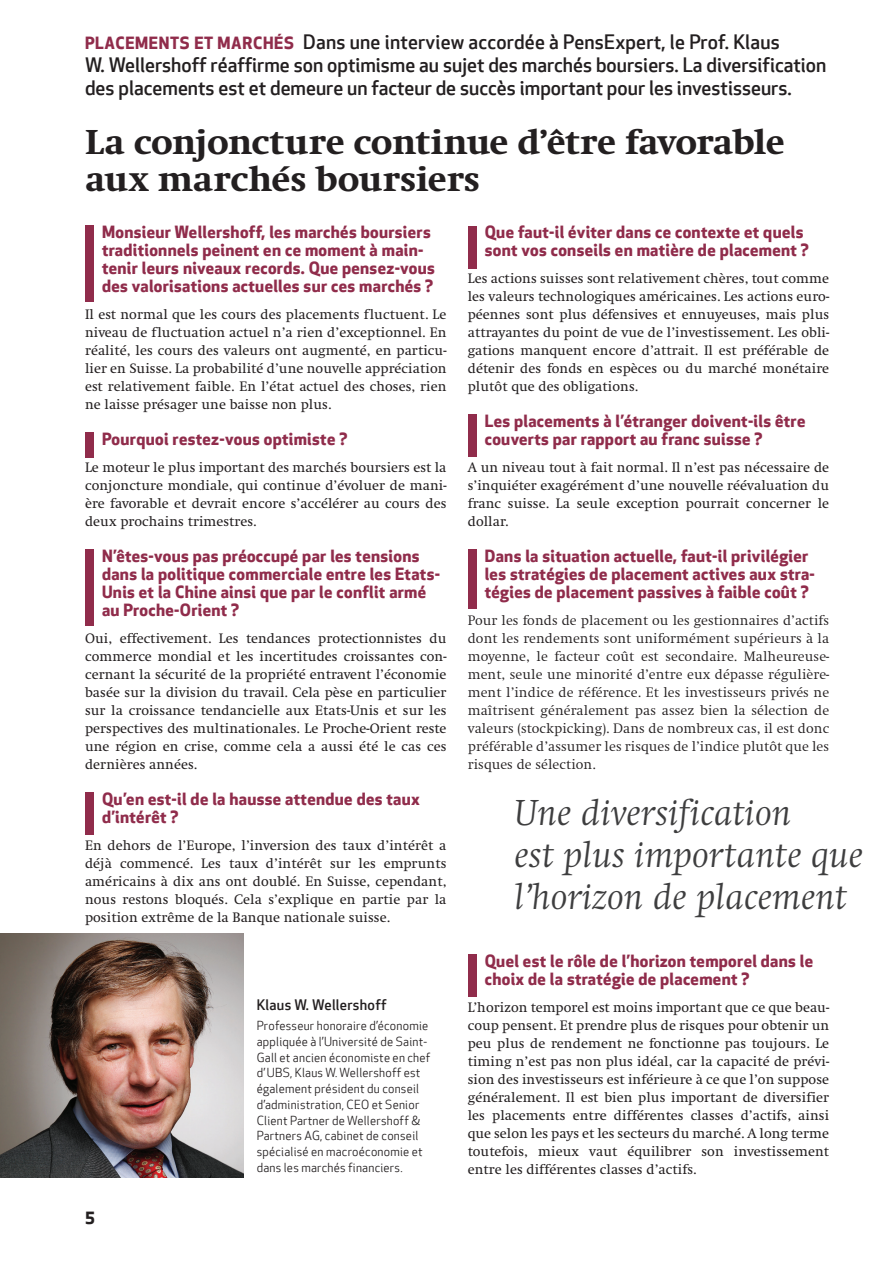
<style>
.page{position:relative;width:893px;height:1263px;background:#fff}
.page>*{position:absolute;margin:0;border:0;box-sizing:border-box;transform-origin:0 0}
.t1{font:italic 300 37.5px/42px "Swift";letter-spacing:.005em;color:#3e3e3f}
.t2{font:800 36px/37.5px "Swift";letter-spacing:-.01em;color:#231f20}
.t3{font:500 19.5px/23.4px "Apex New";color:#231f20}
.t4{font:700 16.5px/18px "Apex New";letter-spacing:.02em;color:#902c4b}
.t5{font:700 16.5px "Apex New";color:#231f20}
.t6{font:14.25px/18px "Swift";letter-spacing:.005em;color:#231f20;text-align:justify}
.t7{font:300 14.25px/18px "Swift";letter-spacing:.005em;color:#231f20;text-align:justify}
.t8{font:500 14.25px "Apex New";letter-spacing:.02em;color:#231f20}
.t9{font:12px/15.8px "Apex New";letter-spacing:.02em;color:#231f20}
.s1{font-weight:700;font-size:16.5px;color:#902c4b}
</style>
<div class="page">
<img style="left:0;top:934px;width:244px;height:244px">
<div style="left:85px;top:225px;width:9px;height:77px;background:#902c4b"></div>
<div style="left:85px;top:432px;width:9px;height:26px;background:#902c4b"></div>
<div style="left:85px;top:550px;width:9px;height:76px;background:#902c4b"></div>
<div style="left:85px;top:792px;width:9px;height:43px;background:#902c4b"></div>
<div style="left:468px;top:226px;width:8px;height:42px;background:#902c4b"></div>
<div style="left:468px;top:414px;width:8px;height:43px;background:#902c4b"></div>
<div style="left:468px;top:550px;width:8px;height:59px;background:#902c4b"></div>
<div style="left:468px;top:954px;width:8px;height:42px;background:#902c4b"></div>
<p class="t3" style="left:85px;top:30px;width:743px"><span class="s1">PLACEMENTS ET MARCHÉS</span> Dans une interview accordée à PensExpert, le Prof. Klaus<br>W. Wellershoff réaffirme son optimisme au sujet des marchés boursiers. La diversification des placements est et demeure un facteur de succès important pour les investisseurs.</p>
<h2 class="t2" style="left:85px;top:124px;width:701px">La conjoncture continue d’être favorable aux marchés boursiers</h2>
<p class="t4" style="left:102px;top:223px;width:334px">Monsieur Wellershoff, les marchés boursiers traditionnels peinent en ce moment à main&shy;tenir leurs niveaux records. Que pensez-vous des valorisations actuelles sur ces marchés ?</p>
<p class="t6" style="left:85px;top:306px;width:363px">Il est normal que les cours des placements fluctuent. Le niveau de fluctuation actuel n’a rien d’exceptionnel. En réalité, les cours des valeurs ont augmenté, en particu&shy;lier en Suisse. La probabilité d’une nouvelle appréciation est relativement faible. En l’état actuel des choses, rien ne laisse présager une baisse non plus.</p>
<p class="t4" style="left:102px;top:430px;width:247px">Pourquoi restez-vous optimiste ?</p>
<p class="t6" style="left:85px;top:459px;width:363px">Le moteur le plus important des marchés boursiers est la conjoncture mondiale, qui continue d’évoluer de mani&shy;ère favorable et devrait encore s’accélérer au cours des deux prochains trimestres.</p>
<p class="t4" style="left:102px;top:547px;width:339px">N’êtes-vous pas préoccupé par les tensions dans la politique commerciale entre les Etats-Unis et la Chine ainsi que par le conflit armé au Proche-Orient ?</p>
<p class="t6" style="left:85px;top:630px;width:363px">Oui, effectivement. Les tendances protectionnistes du commerce mondial et les incertitudes croissantes con&shy;cernant la sécurité de la propriété entravent l’économie basée sur la division du travail. Cela pèse en particulier sur la croissance tendancielle aux Etats-Unis et sur les perspectives des multinationales. Le Proche-Orient reste une région en crise, comme cela a aussi été le cas ces dernières années.</p>
<p class="t4" style="left:102px;top:790px;width:319px">Qu’en est-il de la hausse attendue des taux d’intérêt ?</p>
<p class="t6" style="left:85px;top:837px;width:363px">En dehors de l’Europe, l’inversion des taux d’intérêt a déjà commencé. Les taux d’intérêt sur les emprunts américains à dix ans ont doublé. En Suisse, cependant, nous restons bloqués. Cela s’explique en partie par la position extrême de la Banque nationale suisse.</p>
<p class="t5" style="left:85px;top:1208px;width:11px">5</p>
<p class="t8" style="left:257px;top:997px;width:131px">Klaus W. Wellershoff</p>
<p class="t9" style="left:257px;top:1018px;width:175px">Professeur honoraire d’économie appliquée à l’Université de Saint-<br>Gall et ancien économiste en chef d’ UBS, Klaus W. Wellershoff est également président du conseil d’administration, CEO et Senior<br>Client Partner de Wellershoff &amp;<br>Partners AG, cabinet de conseil spécialisé en macroéconomie et dans les marchés financiers.</p>
<p class="t4" style="left:485px;top:223px;width:326px">Que faut-il éviter dans ce contexte et quels sont vos conseils en matière de placement ?</p>
<p class="t6" style="left:468px;top:270px;width:363px">Les actions suisses sont relativement chères, tout comme les valeurs technologiques américaines. Les actions euro&shy;péennes sont plus défensives et ennuyeuses, mais plus attrayantes du point de vue de l’investissement. Les obli&shy;gations manquent encore d’attrait. Il est préférable de détenir des fonds en espèces ou du marché monétaire plutôt que des obligations.</p>
<p class="t4" style="left:485px;top:412px;width:322px">Les placements à l’étranger doivent-ils être couverts par rapport au franc suisse ?</p>
<p class="t6" style="left:468px;top:459px;width:363px">A un niveau tout à fait normal. Il n’est pas nécessaire de s’inquiéter exagérément d’une nouvelle réévaluation du franc suisse. La seule exception pourrait concerner le dollar.</p>
<p class="t4" style="left:485px;top:547px;width:332px">Dans la situation actuelle, faut-il privilégier les stratégies de placement actives aux stra&shy;tégies de placement passives à faible coût ?</p>
<p class="t7" style="left:468px;top:612px;width:363px">Pour les fonds de placement ou les gestionnaires d’actifs dont les rendements sont uniformément supérieurs à la moyenne, le facteur coût est secondaire. Malheureuse&shy;ment, seule une minorité d’entre eux dépasse régulière&shy;ment l’indice de référence. Et les investisseurs privés ne maîtrisent généralement pas assez bien la sélection de valeurs (stockpicking). Dans de nombreux cas, il est donc préférable d’assumer les risques de l’indice plutôt que les risques de sélection.</p>
<h1 class="t1" style="left:514px;top:792px;width:350px">Une diversification<br>est plus importante que l’horizon de placement</h1>
<p class="t4" style="left:485px;top:952px;width:330px">Quel est le rôle de l’horizon temporel dans le choix de la stratégie de placement ?</p>
<p class="t6" style="left:468px;top:999px;width:363px">L’horizon temporel est moins important que ce que beau&shy;coup pensent. Et prendre plus de risques pour obtenir un peu plus de rendement ne fonctionne pas toujours. Le timing n’est pas non plus idéal, car la capacité de prévi&shy;sion des investisseurs est inférieure à ce que l’on suppose généralement. Il est bien plus important de diversifier les placements entre différentes classes d’actifs, ainsi que selon les pays et les secteurs du marché. A long terme toutefois, mieux vaut équilibrer son investissement entre les différentes classes d’actifs.</p>
</div>
